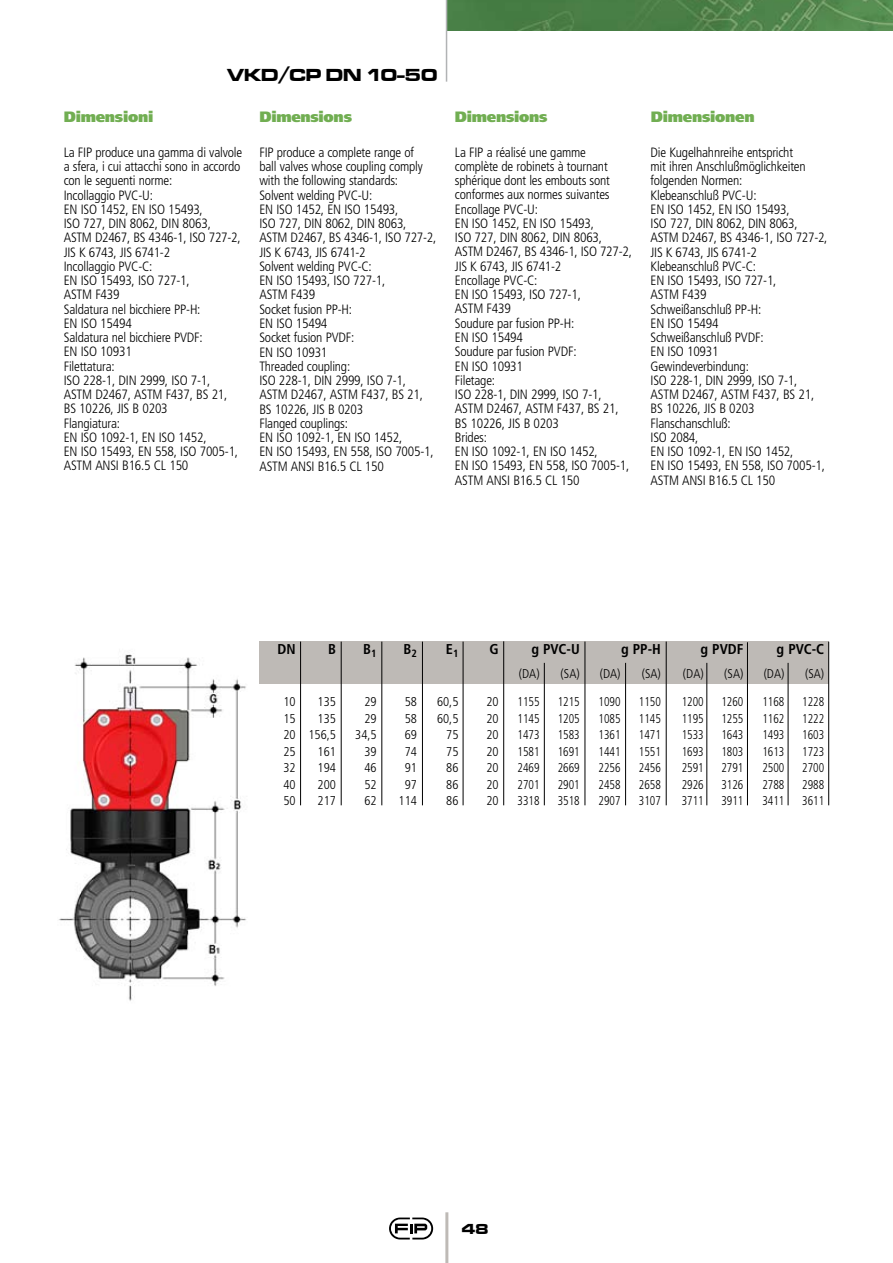
<style>
.page{position:relative;width:893px;height:1263px;background:#fff}
.page>*{position:absolute;margin:0;border:0;box-sizing:border-box;transform-origin:0 0}
.t1{font:18px "Microgramma D Bold Exte";color:#000}
.t2{font:900 15px "Frutiger";letter-spacing:-.02em;color:#71ae52}
.t3{font:15px "Microgramma D Bold Exte";color:#000}
.t4{font:700 condensed 14.25px "Frutiger";color:#000}
.t5{font:300 condensed 13.5px/14.2px "Frutiger";letter-spacing:-.015em;color:#000}
.t6{font:300 condensed 12.75px/16.5px "Frutiger";color:#000;text-align:justify;scale:.9 1}
.t7{font:300 condensed 12.75px/16.5px "Frutiger";color:#000;text-align:right}
</style>
<div class="page">
<hr style="left:445px;top:1212px;width:3px;height:51px;background:#bebab6">
<svg style="left:389px;top:1217px;width:44px;height:22px"></svg>
<img style="left:447px;top:0;width:446px;height:30px">
<hr style="left:446px;top:0;width:1px;height:82px;background:#b1b3b4">
<img style="left:59px;top:654px;width:187px;height:347px">
<div style="left:259px;top:641px;width:570px;height:43px;background:#bebab6"></div>
<hr style="left:300px;top:641px;width:1px;height:164px;background:#000">
<hr style="left:503px;top:641px;width:1px;height:164px;background:#000">
<hr style="left:544px;top:663px;width:1px;height:142px;background:#000">
<hr style="left:625px;top:663px;width:1px;height:142px;background:#000">
<hr style="left:706px;top:663px;width:1px;height:142px;background:#000">
<hr style="left:828px;top:642px;width:1px;height:163px;background:#000">
<hr style="left:463px;top:642px;width:1px;height:163px;background:#000">
<hr style="left:381px;top:642px;width:1px;height:163px;background:#000">
<hr style="left:341px;top:642px;width:1px;height:163px;background:#000">
<hr style="left:422px;top:642px;width:1px;height:163px;background:#000">
<hr style="left:666px;top:641px;width:1px;height:164px;background:#000">
<hr style="left:585px;top:641px;width:1px;height:164px;background:#000">
<hr style="left:747px;top:642px;width:1px;height:163px;background:#000">
<hr style="left:788px;top:663px;width:1px;height:142px;background:#000">
<h1 class="t1" style="left:227px;top:63px;width:212px">VKD/CP DN 10-50</h1>
<p class="t2" style="left:64px;top:108px;width:91px">Dimensioni</p>
<p class="t2" style="left:259px;top:108px;width:94px">Dimensions</p>
<p class="t2" style="left:455px;top:108px;width:94px">Dimensions</p>
<p class="t2" style="left:651px;top:108px;width:105px">Dimensionen</p>
<p class="t5" style="left:64px;top:145px;width:180px">La FIP produce una gamma di valvole a sfera, i cui attacchi sono in accordo con le seguenti norme:<br>Incollaggio PVC-U:<br>EN ISO 1452, EN ISO 15493,<br>ISO 727, DIN 8062, DIN 8063,<br>ASTM D2467, BS 4346-1, ISO 727-2,<br>JIS K 6743, JIS 6741-2<br>Incollaggio PVC-C:<br>EN ISO 15493, ISO 727-1,<br>ASTM F439<br>Saldatura nel bicchiere PP-H:<br>EN ISO 15494<br>Saldatura nel bicchiere PVDF:<br>EN ISO 10931<br>Filettatura:<br>ISO 228-1, DIN 2999, ISO 7-1,<br>ASTM D2467, ASTM F437, BS 21,<br>BS 10226, JIS B 0203<br>Flangiatura:<br>EN ISO 1092-1, EN ISO 1452,<br>EN ISO 15493, EN 558, ISO 7005-1,<br>ASTM ANSI B16.5 CL 150</p>
<p class="t5" style="left:259px;top:145px;width:178px">FIP produce a complete range of<br>ball valves whose coupling comply with the following standards:<br>Solvent welding PVC-U:<br>EN ISO 1452, EN ISO 15493,<br>ISO 727, DIN 8062, DIN 8063,<br>ASTM D2467, BS 4346-1, ISO 727-2,<br>JIS K 6743, JIS 6741-2<br>Solvent welding PVC-C:<br>EN ISO 15493, ISO 727-1,<br>ASTM F439<br>Socket fusion PP-H:<br>EN ISO 15494<br>Socket fusion PVDF:<br>EN ISO 10931<br>Threaded coupling:<br>ISO 228-1, DIN 2999, ISO 7-1,<br>ASTM D2467, ASTM F437, BS 21,<br>BS 10226, JIS B 0203<br>Flanged couplings:<br>EN ISO 1092-1, EN ISO 1452,<br>EN ISO 15493, EN 558, ISO 7005-1,<br>ASTM ANSI B16.5 CL 150</p>
<p class="t5" style="left:455px;top:145px;width:178px">La FIP a réalisé une gamme complète de robinets à tournant sphérique dont les embouts sont conformes aux normes suivantes<br>Encollage PVC-U:<br>EN ISO 1452, EN ISO 15493,<br>ISO 727, DIN 8062, DIN 8063,<br>ASTM D2467, BS 4346-1, ISO 727-2,<br>JIS K 6743, JIS 6741-2<br>Encollage PVC-C:<br>EN ISO 15493, ISO 727-1,<br>ASTM F439<br>Soudure par fusion PP-H:<br>EN ISO 15494<br>Soudure par fusion PVDF:<br>EN ISO 10931<br>Filetage:<br>ISO 228-1, DIN 2999, ISO 7-1,<br>ASTM D2467, ASTM F437, BS 21,<br>BS 10226, JIS B 0203<br>Brides:<br>EN ISO 1092-1, EN ISO 1452,<br>EN ISO 15493, EN 558, ISO 7005-1,<br>ASTM ANSI B16.5 CL 150</p>
<p class="t5" style="left:651px;top:145px;width:178px">Die Kugelhahnreihe entspricht<br>mit ihren Anschlußmöglichkeiten folgenden Normen:<br>Klebeanschluß PVC-U:<br>EN ISO 1452, EN ISO 15493,<br>ISO 727, DIN 8062, DIN 8063,<br>ASTM D2467, BS 4346-1, ISO 727-2,<br>JIS K 6743, JIS 6741-2<br>Klebeanschluß PVC-C:<br>EN ISO 15493, ISO 727-1,<br>ASTM F439<br>Schweißanschluß PP-H:<br>EN ISO 15494<br>Schweißanschluß PVDF:<br>EN ISO 10931<br>Gewindeverbindung:<br>ISO 228-1, DIN 2999, ISO 7-1,<br>ASTM D2467, ASTM F437, BS 21,<br>BS 10226, JIS B 0203<br>Flanschanschluß:<br>ISO 2084,<br>EN ISO 1092-1, EN ISO 1452,<br>EN ISO 15493, EN 558, ISO 7005-1,<br>ASTM ANSI B16.5 CL 150</p>
<p class="t4" style="left:277px;top:640px;width:20px">DN</p>
<p class="t4" style="left:328px;top:640px;width:9px">B</p>
<p class="t7" style="left:283px;top:694px;width:14px;text-align:justify">10<br>15<br>20<br>25<br>32<br>40<br>50</p>
<p class="t7" style="left:308px;top:694px;width:29px">135<br>135<br>156,5<br>161<br>194<br>200<br>217</p>
<p class="t4" style="left:363px;top:640px;width:15px">B<sub>1</sub></p>
<p class="t7" style="left:355px;top:694px;width:23px">29<br>29<br>34,5<br>39<br>46<br>52<br>62</p>
<p class="t4" style="left:404px;top:640px;width:15px">B<sub>2</sub></p>
<p class="t7" style="left:399px;top:694px;width:20px;text-align:center">58<br>58<br>69<br>74<br>91<br>97<br>114</p>
<p class="t4" style="left:446px;top:640px;width:14px">E<sub>1</sub></p>
<p class="t7" style="left:437px;top:694px;width:23px">60,5<br>60,5<br>75<br>75<br>86<br>86<br>86</p>
<p class="t4" style="left:489px;top:640px;width:11px">G</p>
<p class="t7" style="left:486px;top:694px;width:14px;text-align:justify">20<br>20<br>20<br>20<br>20<br>20<br>20</p>
<p class="t4" style="left:531px;top:640px;width:50px">g PVC-U</p>
<p class="t7" style="left:561px;top:665px;width:21px">(SA)</p>
<p class="t6" style="left:558px;top:694px;width:26px">1215<br>1205<br>1583<br>1691<br>2669<br>2901<br>3518</p>
<p class="t7" style="left:519px;top:665px;width:22px">(DA)</p>
<p class="t6" style="left:518px;top:694px;width:26px">1155<br>1145<br>1473<br>1581<br>2469<br>2701<br>3318</p>
<p class="t4" style="left:621px;top:640px;width:41px">g PP-H</p>
<p class="t7" style="left:642px;top:665px;width:21px">(SA)</p>
<p class="t6" style="left:639px;top:694px;width:26px">1150<br>1145<br>1471<br>1551<br>2456<br>2658<br>3107</p>
<p class="t7" style="left:600px;top:665px;width:22px">(DA)</p>
<p class="t6" style="left:599px;top:694px;width:26px">1090<br>1085<br>1361<br>1441<br>2256<br>2458<br>2907</p>
<p class="t4" style="left:701px;top:640px;width:44px">g PVDF</p>
<p class="t7" style="left:724px;top:665px;width:21px">(SA)</p>
<p class="t6" style="left:721px;top:694px;width:26px">1260<br>1255<br>1643<br>1803<br>2791<br>3126<br>3911</p>
<p class="t7" style="left:683px;top:665px;width:22px">(DA)</p>
<p class="t6" style="left:682px;top:694px;width:26px">1200<br>1195<br>1533<br>1693<br>2591<br>2926<br>3711</p>
<p class="t4" style="left:777px;top:640px;width:49px">g PVC-C</p>
<p class="t7" style="left:805px;top:665px;width:21px">(SA)</p>
<p class="t6" style="left:802px;top:694px;width:26px">1228<br>1222<br>1603<br>1723<br>2700<br>2988<br>3611</p>
<p class="t7" style="left:764px;top:665px;width:22px">(DA)</p>
<p class="t6" style="left:762px;top:694px;width:26px">1168<br>1162<br>1493<br>1613<br>2500<br>2788<br>3411</p>
<p class="t3" style="left:462px;top:1218px;width:29px">48</p>
</div>
